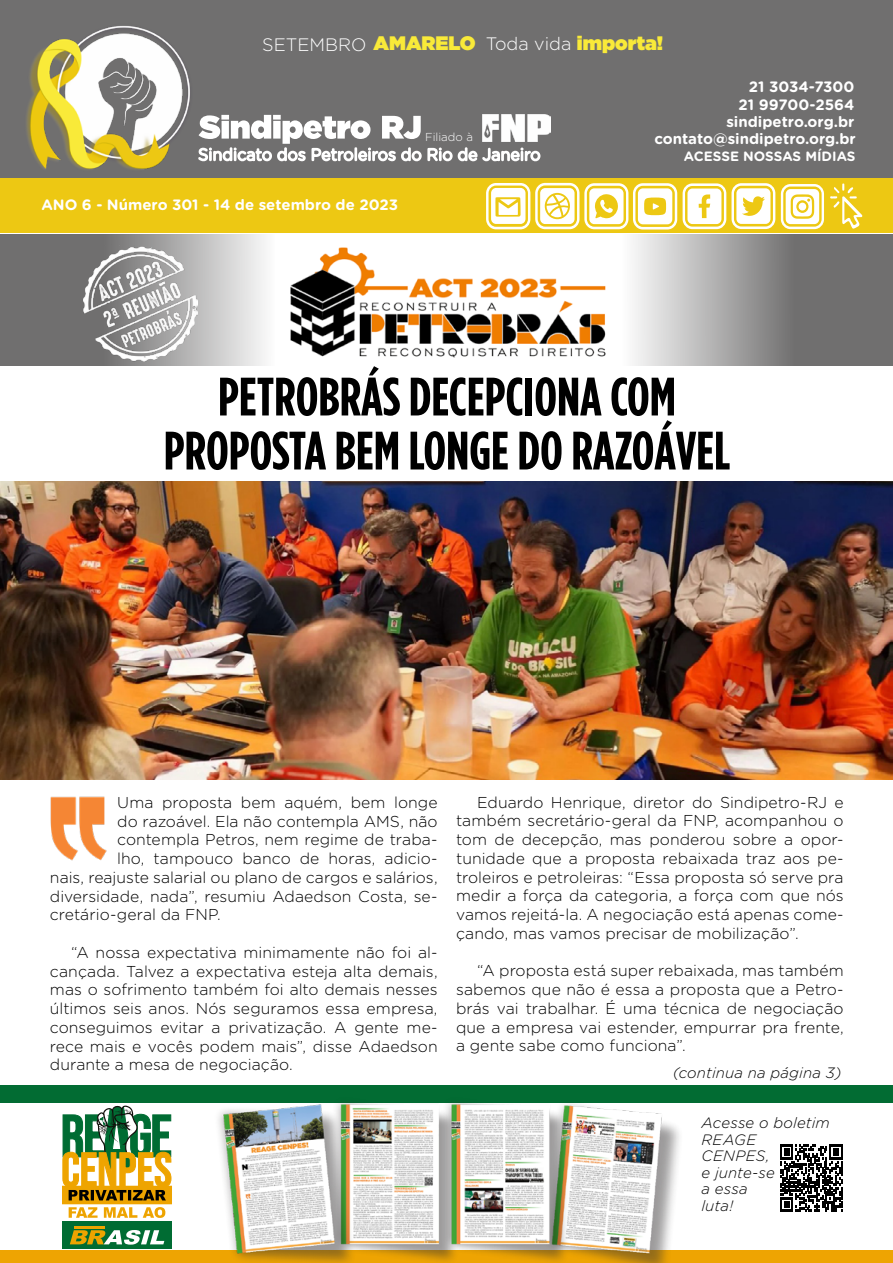
<style>
.page{position:relative;width:893px;height:1263px;background:#fff}
.page>*{position:absolute;margin:0;border:0;box-sizing:border-box;transform-origin:0 0}
.t1{font:700 54px/54px "Gotham Condensed";color:#000;text-align:center}
.t2{font:300 18px "Gotham";color:#fff}
.t3{font:300 15.75px/18.8px "Gotham Rounded";letter-spacing:.005em;color:#000;text-align:justify}
.t4{font:700 15px/18px "Gotham Rounded";color:#fff;text-align:right}
.t5{font:italic 300 15px/16.5px "Gotham Rounded";letter-spacing:.01em;color:#000}
.t6{font:700 13.5px "Gotham Rounded";color:#fff}
.t7{font:300 11.55px "Gotham Rounded";color:#fff}
.s1{font-weight:900;font-size:19.5px;color:#f9ea39}
</style>
<div class="page">
<div style="left:0;top:1250px;width:893px;height:13px;background:#eea402"></div>
<div style="left:0;top:1085px;width:893px;height:17px;background:#026c33"></div>
<div style="left:0;top:0;width:893px;height:185px;background:#706f6f"></div>
<svg style="left:198px;top:115px;width:343px;height:47px"></svg>
<img style="left:483px;top:115px;width:67px;height:26px">
<div style="left:0;top:179px;width:893px;height:54px;background:#edc813"></div>
<svg style="left:830px;top:183px;width:32px;height:46px"></svg>
<svg style="left:486px;top:183px;width:191px;height:46px"></svg>
<svg style="left:683px;top:183px;width:92px;height:46px"></svg>
<svg style="left:781px;top:184px;width:43px;height:45px"></svg>
<img style="left:24px;top:26px;width:172px;height:153px">
<img style="left:290px;top:247px;width:316px;height:111px">
<svg style="left:633px;top:235px;width:260px;height:131px;background:#9a9999"></svg>
<svg style="left:0;top:234px;width:265px;height:131px;background:#9e9d9d"></svg>
<div style="left:62px;top:1221px;width:110px;height:27px;background:#006c33"></div>
<svg style="left:64px;top:1200px;width:106px;height:2px"></svg>
<div style="left:62px;top:1186px;width:110px;height:18px;border:1px solid #eea400"></div>
<svg style="left:62px;top:1105px;width:110px;height:95px"></svg>
<svg style="left:69px;top:1207px;width:96px;height:11px"></svg>
<svg style="left:70px;top:1230px;width:94px;height:14px"></svg>
<hr style="left:74px;top:1226px;width:31px;height:2px;background:#eea400">
<img style="left:0;top:481px;width:893px;height:298px">
<img style="left:50px;top:796px;width:57px;height:64px">
<img style="left:210px;top:1102px;width:472px;height:161px">
<svg style="left:780px;top:1145px;width:62px;height:66px"></svg>
<img style="left:83px;top:244px;width:114px;height:120px">
<p class="t2" style="left:262px;top:35px;width:402px">SETEMBRO <span class="s1">AMARELO</span> Toda vida <span class="s1">importa!</span></p>
<p class="t4" style="left:739px;top:78px;width:117px">21 3034-7300<br>21 99700-2564</p>
<p class="t4" style="left:41px;top:196px;width:358px">ANO 6 - Número 301 - 14 de setembro de 2023</p>
<p class="t7" style="left:425px;top:129px;width:49px">Filiado à</p>
<p class="t4" style="left:726px;top:112px;width:130px">sindipetro.org.br</p>
<p class="t6" style="left:684px;top:147px;width:173px">ACESSE NOSSAS MÍDIAS</p>
<p class="t4" style="left:654px;top:129px;width:203px">contato@sindipetro.org.br</p>
<h1 class="t1" style="left:164px;top:368px;width:568px">PETROBRÁS DECEPCIONA COM<br>PROPOSTA BEM LONGE DO RAZOÁVEL</h1>
<p class="t3" style="left:117px;top:792px;width:322px">Uma proposta bem aquém, bem longe</p>
<p class="t3" style="left:117px;top:811px;width:322px">do razoável. Ela não contempla AMS, não</p>
<p class="t3" style="left:117px;top:830px;width:322px">contempla Petros, nem regime de traba-</p>
<p class="t3" style="left:117px;top:848px;width:322px">lho, tampouco banco de horas, adicio-</p>
<p class="t3" style="left:50px;top:867px;width:389px">nais, reajuste salarial ou plano de cargos e salários,</p>
<p class="t3" style="left:50px;top:886px;width:389px">diversidade, nada”, resumiu Adaedson Costa, se-</p>
<p class="t3" style="left:50px;top:905px;width:172px">cretário-geral da FNP.</p>
<p class="t3" style="left:50px;top:942px;width:389px;text-indent:21px">“A nossa expectativa minimamente não foi al&shy;cançada. Talvez a expectativa esteja alta demais, mas o sofrimento também foi alto demais nesses últimos seis anos. Nós seguramos essa empresa, conseguimos evitar a privatização. A gente me&shy;rece mais e vocês podem mais”, disse Adaedson durante a mesa de negociação.</p>
<p class="t3" style="left:456px;top:792px;width:389px;text-indent:21px">Eduardo Henrique, diretor do Sindipetro-RJ e também secretário-geral da FNP, acompanhou o tom de decepção, mas ponderou sobre a opor&shy;tunidade que a proposta rebaixada traz aos pe&shy;troleiros e petroleiras: “Essa proposta só serve pra medir a força da categoria, a força com que nós vamos rejeitá-la. A negociação está apenas come&shy;çando, mas vamos precisar de mobilização”.</p>
<p class="t3" style="left:456px;top:961px;width:389px;text-indent:21px">“A proposta está super rebaixada, mas também sabemos que não é essa a proposta que a Petro&shy;brás vai trabalhar. É uma técnica de negociação que a empresa vai estender, empurrar pra frente, a gente sabe como funciona”.</p>
<p class="t5" style="left:673px;top:1063px;width:170px">(continua na página 3)</p>
<p class="t5" style="left:701px;top:1114px;width:130px">Acesse o boletim<br>REAGE<br>CENPES,<br>e junte-se<br>a essa<br>luta!</p>
</div>
